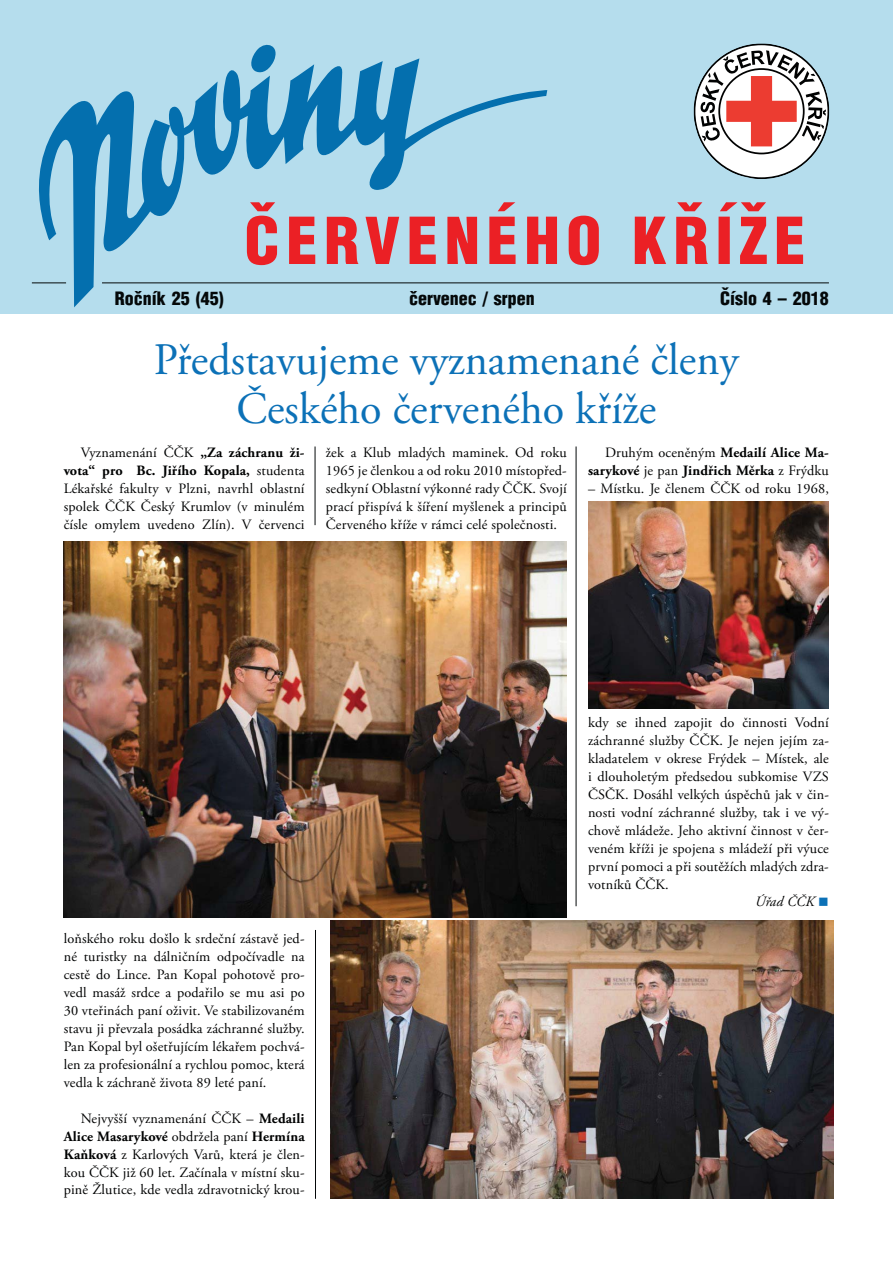
<style>
.page{position:relative;width:893px;height:1263px;background:#fff}
.page>*{position:absolute;margin:0;border:0;box-sizing:border-box;transform-origin:0 0}
.t1{font:900 63px "Switzerland Cond";letter-spacing:.105em;color:#eb2025}
.t2{font:45px/49.5px "Adobe Garamond Pro";color:#0c71b7;text-align:center}
.t3{font:900 18px "Switzerland Cond";color:#040809}
.t4{font:14.25px/18px "Adobe Garamond Pro";letter-spacing:.01em;color:#010202;text-align:justify}
.t5{font:700 14.25px/18px "Adobe Garamond Pro";letter-spacing:.01em;color:#010202;text-align:right}
.t6{font:italic 14.25px "Adobe Garamond Pro";color:#010202}
.s1{font-weight:700}
.s2{font-weight:400}
</style>
<div class="page">
<div style="left:0;top:0;width:893px;height:314px;background:#b5dded"></div>
<svg style="left:39px;top:58px;width:508px;height:249px"></svg>
<svg style="left:248px;top:45px;width:33px;height:29px"></svg>
<hr style="left:102px;top:283px;width:727px;height:1px;background:#040809">
<hr style="left:32px;top:283px;width:34px;height:1px;background:#040809">
<svg style="left:693px;top:43px;width:94px;height:136px"></svg>
<hr style="left:315px;top:447px;width:1px;height:78px;background:#040809">
<hr style="left:576px;top:447px;width:1px;height:459px;background:#040809">
<hr style="left:315px;top:930px;width:1px;height:269px;background:#040809">
<img style="left:63px;top:541px;width:504px;height:376px">
<img style="left:330px;top:920px;width:504px;height:279px">
<img style="left:588px;top:501px;width:241px;height:208px">
<h1 class="t1" style="left:244px;top:217px;width:562px">ČERVENÉHO KŘÍŽE</h1>
<p class="t3" style="left:115px;top:292px;width:110px">Ročník 25 (45)</p>
<p class="t3" style="left:720px;top:292px;width:110px">Číslo 4 – 2018</p>
<p class="t3" style="left:409px;top:291px;width:127px">červenec / srpen</p>
<h2 class="t2" style="left:154px;top:339px;width:587px">Představujeme vyznamenané členy<br>Českého červeného kříže</h2>
<p class="t4" style="left:64px;top:444px;width:242px;text-indent:17px">Vyznamenání ČČK <span class="s1">„Za záchranu ži&shy;vota“ pro Bc. Jiřího Kopala,</span> studenta Lékařské fakulty v Plzni, navrhl oblastní spolek ČČK Český Krumlov (v minulém čísle omylem uvedeno Zlín). V červenci</p>
<p class="t4" style="left:326px;top:444px;width:242px">žek a Klub mladých maminek. Od roku 1965 je členkou a od roku 2010 místopřed&shy;sedkyní Oblastní výkonné rady ČČK. Svojí prací přispívá k šíření myšlenek a principů Červeného kříže v rámci celé společnosti.</p>
<p class="t5" style="left:588px;top:444px;width:242px"><span class="s2">Druhým oceněným</span> Medailí Alice Ma&shy;sarykové <span class="s2">je pan</span> Jindřich Měrka <span class="s2">z Frýdku</span></p>
<p class="t4" style="left:588px;top:480px;width:242px">– Místku. Je členem ČČK od roku 1968,</p>
<p class="t4" style="left:64px;top:930px;width:242px">loňského roku došlo k srdeční zástavě jed&shy;né turistky na dálničním odpočívadle na cestě do Lince. Pan Kopal pohotově pro&shy;vedl masáž srdce a podařilo se mu asi po 30 vteřinách paní oživit. Ve stabilizovaném stavu ji převzala posádka záchranné služby.<br>Pan Kopal byl ošetřujícím lékařem pochvá&shy;len za profesionální a rychlou pomoc, která vedla k záchraně života 89 leté paní.</p>
<p class="t4" style="left:64px;top:1110px;width:242px;text-indent:17px">Nejvyšší vyznamenání ČČK – <span class="s1">Medaili Alice Masarykové</span> obdržela paní <span class="s1">Hermína Kaňková</span> z Karlových Varů, která je člen&shy;kou ČČK již 60 let. Začínala v místní sku&shy;pině Žlutice, kde vedla zdravotnický krou-</p>
<p class="t4" style="left:588px;top:714px;width:242px">kdy se ihned zapojit do činnosti Vodní záchranné služby ČČK. Je nejen jejím za&shy;kladatelem v okrese Frýdek – Místek, ale i dlouholetým předsedou subkomise VZS ČSČK. Dosáhl velkých úspěchů jak v čin&shy;nosti vodní záchranné služby, tak i ve vý&shy;chově mládeže. Jeho aktivní činnost v čer&shy;veném kříži je spojena s mládeží při výuce první pomoci a při soutěžích mladých zdra&shy;votníků ČČK.</p>
<p class="t6" style="left:755px;top:896px;width:61px">Úřad ČČK</p>
</div>
